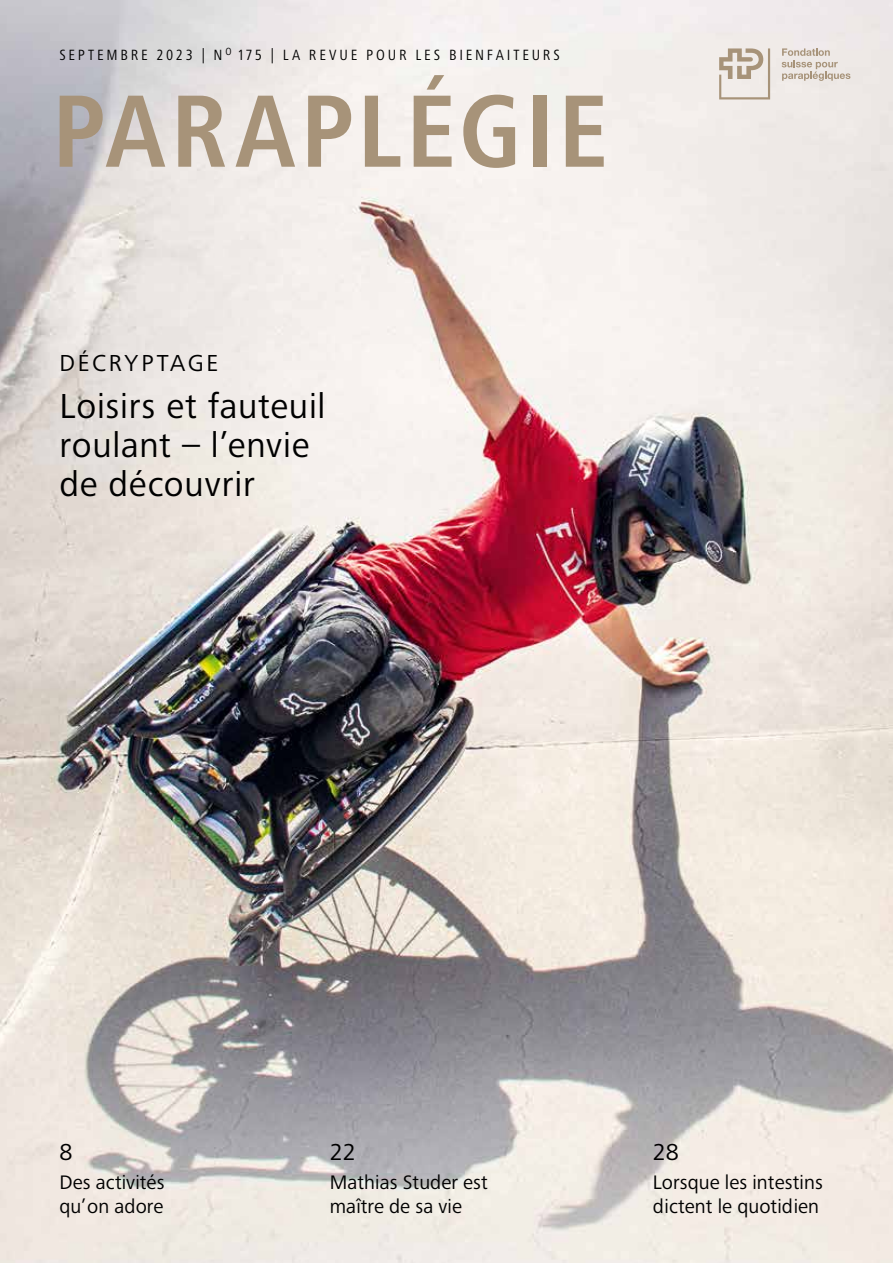
<style>
.page{position:relative;width:893px;height:1263px;background:#fff}
.page>*{position:absolute;margin:0;border:0;box-sizing:border-box;transform-origin:0 0}
.t1{font:700 condensed 106.5px "Frutiger Next Pro";letter-spacing:.03em;color:#a79379}
.t2{font:36px/39px "Frutiger Next Pro";letter-spacing:.02em;color:#000}
.t3{font:24px "Frutiger Next Pro";letter-spacing:.11em;color:#000}
.t4{font:20.25px/23.2px "Frutiger Next Pro";letter-spacing:.005em;color:#000}
.t5{font:condensed 15.3px "Frutiger Next Pro";letter-spacing:.18em;color:#000}
</style>
<div class="page">
<img style="left:0;top:0;width:893px;height:1263px">
<svg style="left:719px;top:48px;width:51px;height:51px;background:#d7cdc2"></svg>
<svg style="left:782px;top:48px;width:68px;height:33px;background:#dbd3ca"></svg>
<p class="t5" style="left:60px;top:46px;width:502px">SEPTEMBRE 2023 | N<sup>O</sup> 175 | LA REVUE POUR LES BIENFAITEURS</p>
<h1 class="t1" style="left:52px;top:70px;width:558px">PARAPLÉGIE</h1>
<p class="t3" style="left:60px;top:350px;width:160px">DÉCRYPTAGE</p>
<h2 class="t2" style="left:60px;top:387px;width:267px">Loisirs et fauteuil roulant – l’envie de découvrir</h2>
<p class="t3" style="left:60px;top:1138px;width:15px">8</p>
<p class="t3" style="left:330px;top:1138px;width:28px">22</p>
<p class="t3" style="left:653px;top:1138px;width:27px">28</p>
<p class="t4" style="left:330px;top:1171px;width:160px">Mathias Studer est maître de sa vie</p>
<p class="t4" style="left:653px;top:1171px;width:172px">Lorsque les intestins dictent le quotidien</p>
<p class="t4" style="left:60px;top:1171px;width:107px">Des activités qu’on adore</p>
</div>
